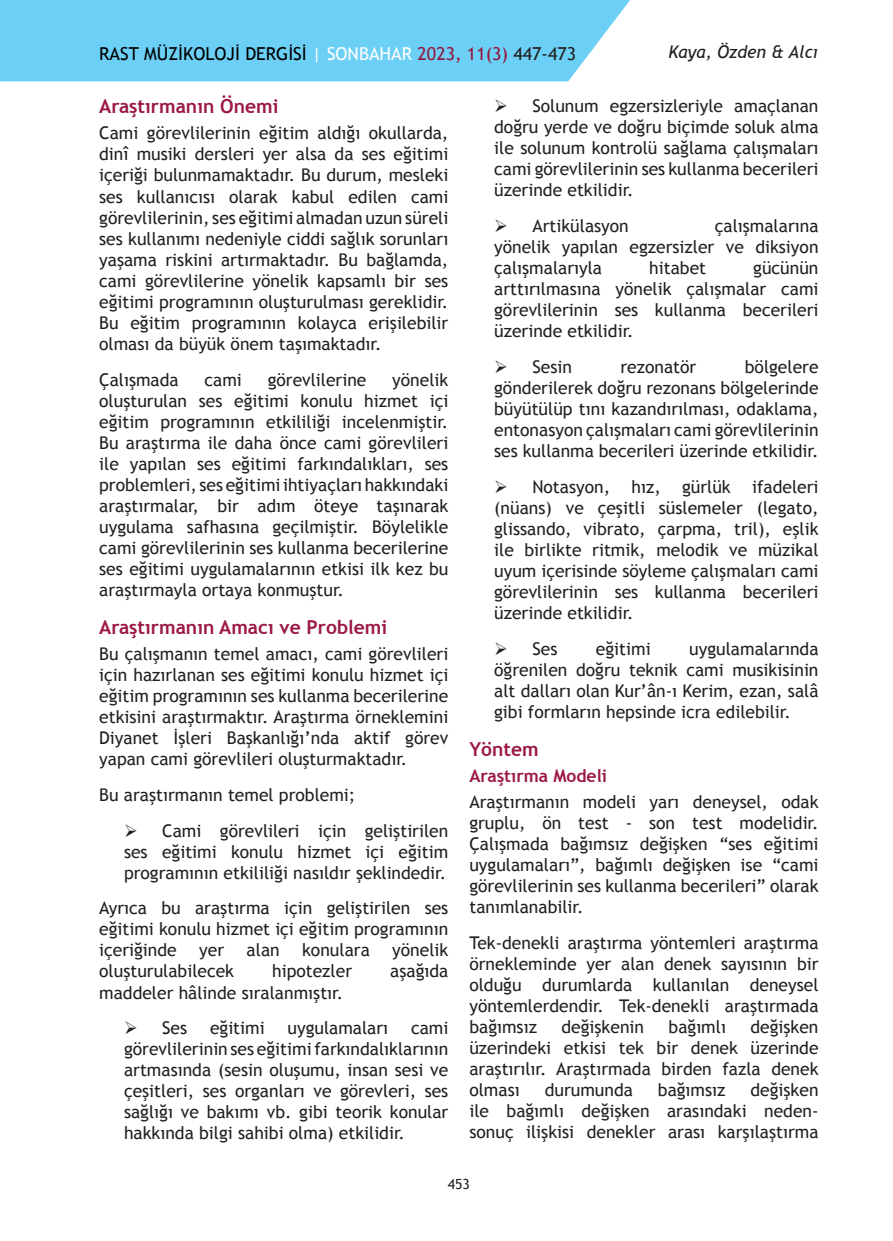
<style>
.page{position:relative;width:893px;height:1241px;background:#fff}
.page>*{position:absolute;margin:0;border:0;box-sizing:border-box;transform-origin:0 0}
.Metin_-_Başlık_1{font:700 19.25px "Trebuchet MS";color:#9b1746}
.t1{font:17.85px "Trebuchet MS";color:#000}
.Metin_-_Gövde{font:17.5px/21px "Trebuchet MS";color:#231f20;text-align:justify}
.t2{font:italic 17.5px "Trebuchet MS";color:#231f20}
.Metin_-_Başlık_2{font:700 17.5px "Trebuchet MS";color:#9b1746}
.t3{font:14px "Trebuchet MS";color:#231f20}
.s1{color:#fff}
.s2{color:#94163d}
.s3{color:#231f20}
</style>
<div class="page">
<div style="left:0;top:0;width:630px;height:81px;background:#6bcff6"></div>
<p class="t2" style="left:668px;top:41px;width:151px">Kaya, Özden &amp; Alcı</p>
<p class="t1" style="left:99px;top:43px;width:479px">RAST MÜZİKOLOJİ DERGİSİ <span class="s1">| SONBAHAR</span> <span class="s2">2023, 11(3)</span> <span class="s3">447-473</span></p>
<p class="Metin_-_Başlık_1" style="left:99px;top:95px;width:181px">Araştırmanın Önemi</p>
<p class="Metin_-_Gövde" style="left:99px;top:123px;width:351px">Cami görevlilerinin eğitim aldığı okullarda, dinî musiki dersleri yer alsa da ses eğitimi içeriği bulunmamaktadır. Bu durum, mesleki ses kullanıcısı olarak kabul edilen cami görevlilerinin, ses eğitimi almadan uzun süreli ses kullanımı nedeniyle ciddi sağlık sorunları yaşama riskini artırmaktadır. Bu bağlamda, cami görevlilerine yönelik kapsamlı bir ses eğitimi programının oluşturulması gereklidir.<br>Bu eğitim programının kolayca erişilebilir olması da büyük önem taşımaktadır.</p>
<p class="Metin_-_Gövde" style="left:99px;top:369px;width:81px">Çalışmada</p>
<p class="Metin_-_Gövde" style="left:205px;top:369px;width:39px">cami</p>
<p class="Metin_-_Gövde" style="left:268px;top:369px;width:100px">görevlilerine</p>
<p class="Metin_-_Gövde" style="left:494px;top:96px;width:326px;text-indent:38px">Solunum egzersizleriyle amaçlanan doğru yerde ve doğru biçimde soluk alma ile solunum kontrolü sağlama çalışmaları cami görevlilerinin ses kullanma becerileri üzerinde etkilidir.</p>
<p class="Metin_-_Gövde" style="left:532px;top:216px;width:98px">Artikülasyon</p>
<p class="Metin_-_Gövde" style="left:494px;top:216px;width:326px;text-indent:221px">çalışmalarına yönelik yapılan egzersizler ve diksiyon çalışmalarıyla</p>
<p class="Metin_-_Gövde" style="left:494px;top:258px;width:326px;text-indent:259px">gücünün arttırılmasına yönelik çalışmalar cami görevlilerinin ses kullanma becerileri üzerinde etkilidir.</p>
<p class="Metin_-_Gövde" style="left:532px;top:356px;width:41px">Sesin</p>
<p class="Metin_-_Gövde" style="left:620px;top:356px;width:77px">rezonatör</p>
<p class="Metin_-_Gövde" style="left:649px;top:258px;width:58px">hitabet</p>
<p class="Metin_-_Gövde" style="left:494px;top:356px;width:326px;text-indent:251px">bölgelere gönderilerek doğru rezonans bölgelerinde büyütülüp tını kazandırılması, odaklama, entonasyon çalışmaları cami görevlilerinin ses kullanma becerileri üzerinde etkilidir.</p>
<p class="Metin_-_Gövde" style="left:494px;top:476px;width:326px;text-indent:38px">Notasyon, hız, gürlük ifadeleri (nüans) ve çeşitli süslemeler (legato, glissando, vibrato, çarpma, tril), eşlik ile birlikte ritmik, melodik ve müzikal uyum içerisinde söyleme çalışmaları cami görevlilerinin ses kullanma becerileri üzerinde etkilidir.</p>
<p class="Metin_-_Gövde" style="left:532px;top:638px;width:27px">Ses</p>
<p class="Metin_-_Gövde" style="left:596px;top:638px;width:56px">eğitimi</p>
<p class="Metin_-_Gövde" style="left:99px;top:369px;width:351px;text-indent:293px">yönelik oluşturulan ses eğitimi konulu hizmet içi eğitim programının etkililiği incelenmiştir.<br>Bu araştırma ile daha önce cami görevlileri ile yapılan ses eğitimi farkındalıkları, ses problemleri, ses eğitimi ihtiyaçları hakkındaki araştırmalar, bir adım öteye taşınarak uygulama safhasına geçilmiştir. Böylelikle cami görevlilerinin ses kullanma becerilerine ses eğitimi uygulamalarının etkisi ilk kez bu araştırmayla ortaya konmuştur.</p>
<p class="Metin_-_Başlık_1" style="left:99px;top:614px;width:289px">Araştırmanın Amacı ve Problemi</p>
<p class="Metin_-_Gövde" style="left:99px;top:643px;width:351px">Bu çalışmanın temel amacı, cami görevlileri için hazırlanan ses eğitimi konulu hizmet içi eğitim programının ses kullanma becerilerine etkisini araştırmaktır. Araştırma örneklemini Diyanet İşleri Başkanlığı’nda aktif görev yapan cami görevlileri oluşturmaktadır.</p>
<p class="Metin_-_Gövde" style="left:99px;top:784px;width:258px">Bu araştırmanın temel problemi;</p>
<p class="Metin_-_Gövde" style="left:124px;top:819px;width:326px;text-indent:38px">Cami görevlileri için geliştirilen ses eğitimi konulu hizmet içi eğitim programının etkililiği nasıldır şeklindedir.</p>
<p class="Metin_-_Gövde" style="left:99px;top:897px;width:351px">Ayrıca bu araştırma için geliştirilen ses eğitimi konulu hizmet içi eğitim programının içeriğinde</p>
<p class="Metin_-_Gövde" style="left:494px;top:638px;width:326px;text-indent:195px">uygulamalarında öğrenilen doğru teknik cami musikisinin alt dalları olan Kur’ân-ı Kerim, ezan, salâ gibi formların hepsinde icra edilebilir.</p>
<p class="Metin_-_Başlık_1" style="left:469px;top:737px;width:71px">Yöntem</p>
<p class="Metin_-_Başlık_2" style="left:469px;top:764px;width:139px">Araştırma Modeli</p>
<p class="Metin_-_Gövde" style="left:469px;top:791px;width:351px">Araştırmanın modeli yarı deneysel, odak gruplu, ön test - son test modelidir.<br>Çalışmada bağımsız değişken “ses eğitimi uygulamaları”, bağımlı değişken ise “cami görevlilerinin ses kullanma becerileri” olarak tanımlanabilir.</p>
<p class="Metin_-_Gövde" style="left:469px;top:932px;width:351px">Tek-denekli araştırma yöntemleri araştırma örnekleminde yer alan denek sayısının bir olduğu durumlarda kullanılan deneysel yöntemlerdendir. Tek-denekli araştırmada bağımsız</p>
<p class="Metin_-_Gövde" style="left:199px;top:939px;width:26px">yer</p>
<p class="Metin_-_Gövde" style="left:247px;top:939px;width:35px">alan</p>
<p class="Metin_-_Gövde" style="left:302px;top:939px;width:69px">konulara</p>
<p class="Metin_-_Gövde" style="left:392px;top:939px;width:58px">yönelik</p>
<p class="Metin_-_Gövde" style="left:99px;top:960px;width:136px">oluşturulabilecek</p>
<p class="Metin_-_Gövde" style="left:272px;top:960px;width:81px">hipotezler</p>
<p class="Metin_-_Gövde" style="left:390px;top:960px;width:60px">aşağıda</p>
<p class="Metin_-_Gövde" style="left:99px;top:981px;width:245px">maddeler hâlinde sıralanmıştır.</p>
<p class="Metin_-_Gövde" style="left:162px;top:1017px;width:27px">Ses</p>
<p class="Metin_-_Gövde" style="left:210px;top:1017px;width:56px">eğitimi</p>
<p class="Metin_-_Gövde" style="left:287px;top:1017px;width:102px">uygulamaları</p>
<p class="Metin_-_Gövde" style="left:469px;top:1016px;width:351px;text-indent:281px">değişken üzerindeki etkisi tek bir denek üzerinde araştırılır. Araştırmada birden fazla denek olması</p>
<p class="Metin_-_Gövde" style="left:561px;top:1016px;width:84px">değişkenin</p>
<p class="Metin_-_Gövde" style="left:669px;top:1016px;width:59px">bağımlı</p>
<p class="Metin_-_Gövde" style="left:124px;top:1017px;width:326px;text-indent:287px">cami görevlilerinin ses eğitimi farkındalıklarının artmasında (sesin oluşumu, insan sesi ve çeşitleri, ses organları ve görevleri, ses sağlığı ve bakımı vb. gibi teorik konular hakkında bilgi sahibi olma) etkilidir.</p>
<p class="Metin_-_Gövde" style="left:469px;top:1079px;width:351px;text-indent:281px">değişken ile bağımlı değişken arasındaki neden&shy;sonuç ilişkisi denekler arası karşılaştırma</p>
<p class="Metin_-_Gövde" style="left:545px;top:1079px;width:90px">durumunda</p>
<p class="Metin_-_Gövde" style="left:658px;top:1079px;width:69px">bağımsız</p>
<p class="t3" style="left:448px;top:1175px;width:24px">453</p>
</div>
